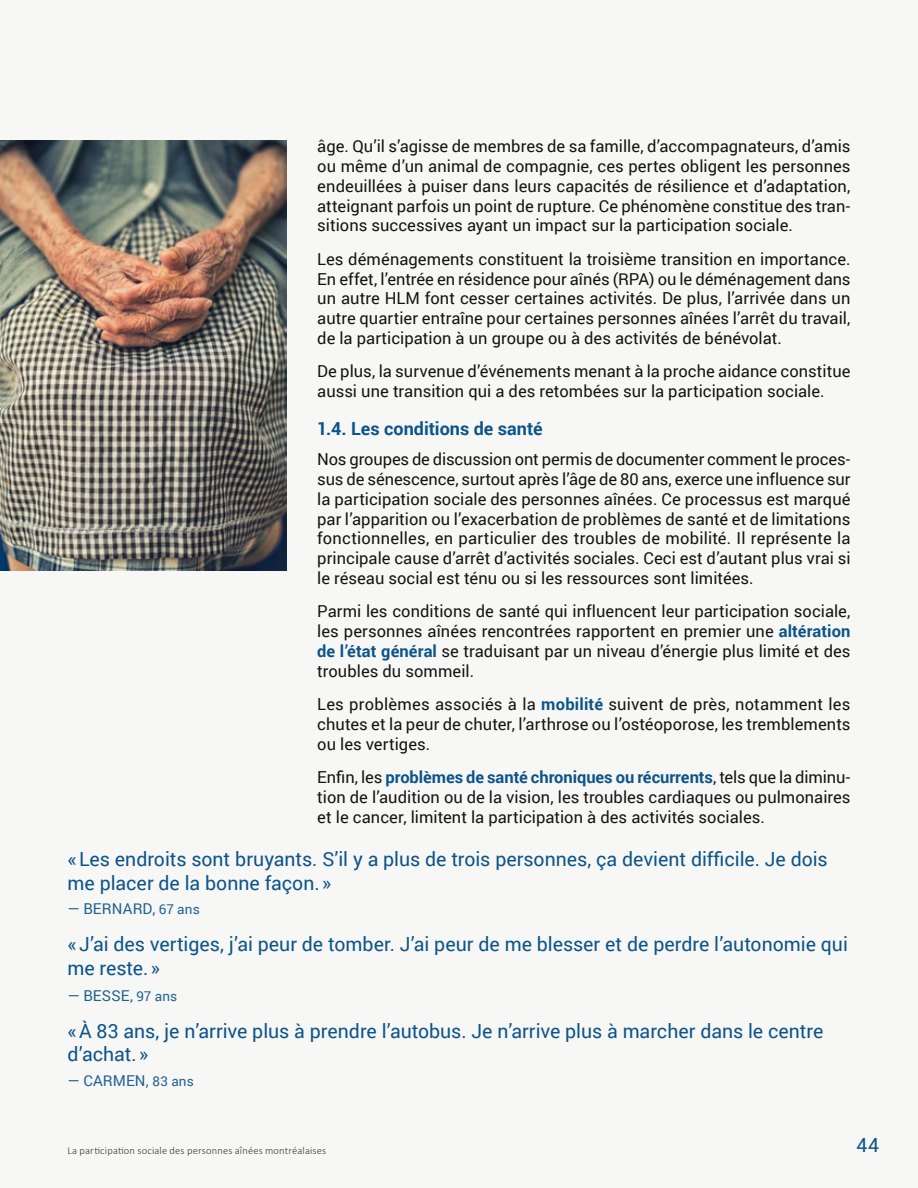
<style>
.page{position:relative;width:918px;height:1188px;background:#f7f7f5}
.page>*{position:absolute;margin:0;border:0;box-sizing:border-box;transform-origin:0 0}
.Citation{font:19.5px/23.4px "Roboto";color:#0d548a}
.H4_marge{font:700 18px "Roboto";color:#0d548a}
.P_marge{font:16.5px/19.8px "Roboto";color:#141414;text-align:justify}
.Nom_sous_citation{font:15px "Roboto";letter-spacing:.01em;color:#206293}
.t1{font:300 10.5px "Calibri";letter-spacing:.015em;color:#383839}
.s1{font-weight:700;color:#0d548a}
.s2{font-size:13.5px}
</style>
<div class="page">
<img style="left:0;top:140px;width:286px;height:431px">
<p class="P_marge" style="left:317px;top:136px;width:535px">âge. Qu’il s’agisse de membres de sa famille, d’accompagnateurs, d’amis ou même d’un animal de compagnie, ces pertes obligent les personnes endeuillées à puiser dans leurs capacités de résilience et d’adaptation, atteignant parfois un point de rupture. Ce phénomène constitue des tran&shy;sitions successives ayant un impact sur la participation sociale.</p>
<p class="P_marge" style="left:317px;top:248px;width:535px">Les déménagements constituent la troisième transition en importance.<br>En effet, l’entrée en résidence pour aînés (RPA) ou le déménagement dans un autre HLM font cesser certaines activités. De plus, l’arrivée dans un autre quartier entraîne pour certaines personnes aînées l’arrêt du travail, de la participation à un groupe ou à des activités de bénévolat.</p>
<p class="P_marge" style="left:317px;top:361px;width:535px">De plus, la survenue d’événements menant à la proche aidance constitue aussi une transition qui a des retombées sur la participation sociale.</p>
<p class="H4_marge" style="left:317px;top:416px;width:227px">1.4. Les conditions de santé</p>
<p class="P_marge" style="left:317px;top:449px;width:535px">Nos groupes de discussion ont permis de documenter comment le proces&shy;sus de sénescence, surtout après l’âge de 80 ans, exerce une influence sur la participation sociale des personnes aînées. Ce processus est marqué par l’apparition ou l’exacerbation de problèmes de santé et de limitations fonctionnelles, en particulier des troubles de mobilité. Il représente la principale cause d’arrêt d’activités sociales. Ceci est d’autant plus vrai si le réseau social est ténu ou si les ressources sont limitées.</p>
<p class="P_marge" style="left:317px;top:601px;width:535px">Parmi les conditions de santé qui influencent leur participation sociale, les personnes aînées rencontrées rapportent en premier une <span class="s1">altération de l’état général</span> se traduisant par un niveau d’énergie plus limité et des troubles du sommeil.</p>
<p class="P_marge" style="left:317px;top:694px;width:535px">Les problèmes associés à la <span class="s1">mobilité</span> suivent de près, notamment les chutes et la peur de chuter, l’arthrose ou l’ostéoporose, les tremblements ou les vertiges.</p>
<p class="P_marge" style="left:317px;top:767px;width:535px">Enfin, les <span class="s1">problèmes de santé chroniques ou récurrents</span>, tels que la diminu&shy;tion de l’audition ou de la vision, les troubles cardiaques ou pulmonaires et le cancer, limitent la participation à des activités sociales.</p>
<p class="Citation" style="left:67px;top:847px;width:762px">«Les endroits sont bruyants. S’il y a plus de trois personnes, ça devient difficile. Je dois me placer de la bonne façon. »</p>
<p class="Nom_sous_citation" style="left:67px;top:898px;width:134px">— BERNARD, <span class="s2">67 ans</span></p>
<p class="Citation" style="left:67px;top:932px;width:782px">«J’ai des vertiges, j’ai peur de tomber. J’ai peur de me blesser et de perdre l’autonomie qui me reste. »</p>
<p class="Nom_sous_citation" style="left:67px;top:985px;width:111px">— BESSE, <span class="s2">97 ans</span></p>
<p class="Citation" style="left:67px;top:1019px;width:757px">«À 83 ans, je n’arrive plus à prendre l’autobus. Je n’arrive plus à marcher dans le centre d’achat. »</p>
<p class="Nom_sous_citation" style="left:67px;top:1070px;width:128px">— CARMEN, <span class="s2">83 ans</span></p>
<p class="t1" style="left:68px;top:1144px;width:260px">La participation sociale des personnes aînées montréalaises</p>
<p class="Citation" style="left:856px;top:1133px;width:24px">44</p>
</div>
